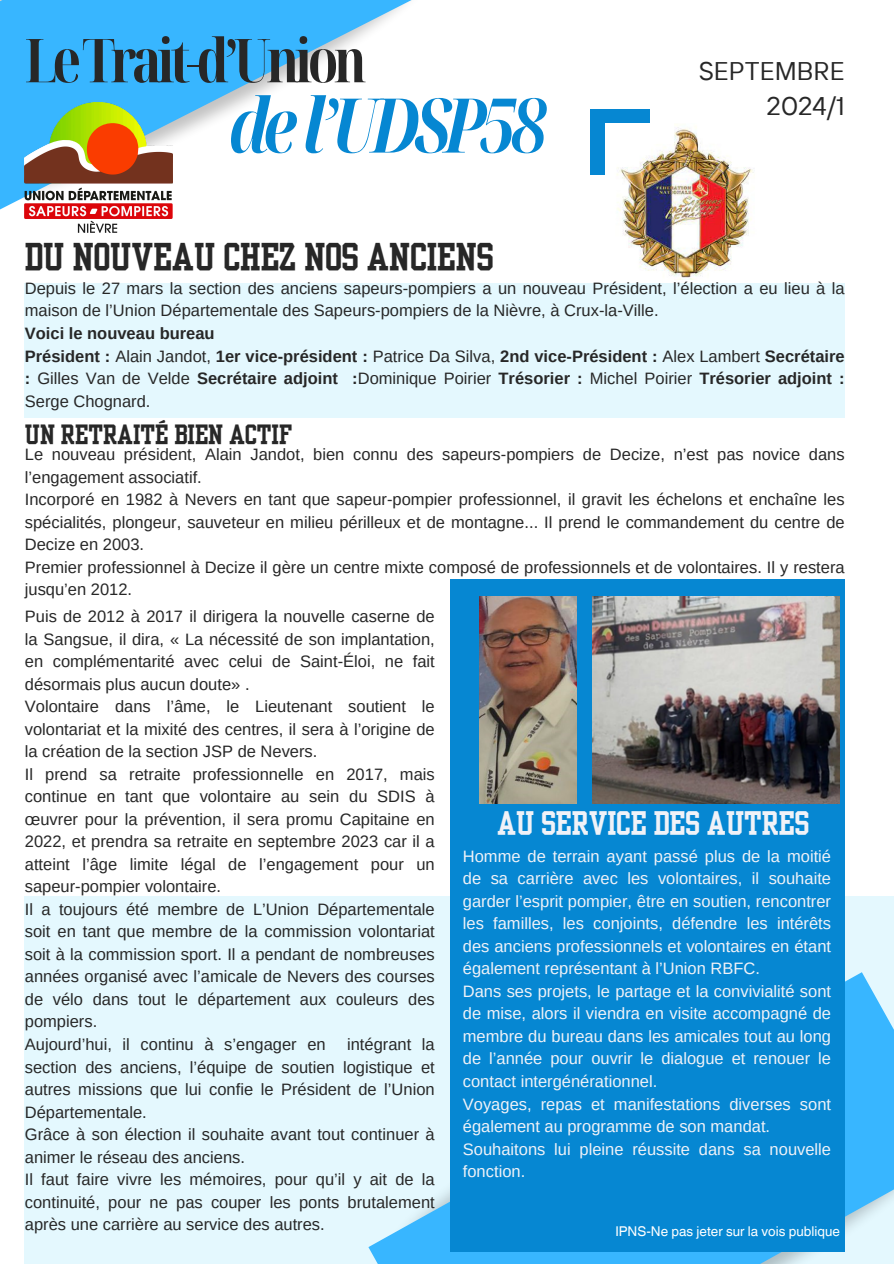
<style>
.page{position:relative;width:894px;height:1264px;background:#fff}
.page>*{position:absolute;margin:0;border:0;box-sizing:border-box;transform-origin:0 0}
.t1{font:italic 700 extra-condensed 75.45px "Noto Serif Display";letter-spacing:-.075em;color:#0687d2}
.t2{font:700 extra-condensed 60.45px "Noto Serif Display";letter-spacing:-.075em;color:#272727}
.t3{font:31.5px "Yearbook Solid";color:#272727}
.t4{font:27px "Yearbook Solid";color:#f0f2f8}
.t5{font:25.5px/34.8px "TT Interphases";color:#272727;text-align:right}
.t6{font:22.5px "Yearbook Solid";color:#272727}
.t7{font:16.5px/22.5px "Arimo";color:#272727;text-align:justify}
.t8{font:16.5px/22.5px "Arimo";color:#f0f2f8;text-align:justify}
.t9{font:700 16.5px/22.5px "Arimo";color:#272727;text-align:justify}
.t10{font:13.5px "Helvetica World";color:#fff}
.s1{font-weight:400}
</style>
<div class="page">
<div style="left:25px;top:896px;width:868px;height:367px;background:#e4f8fe"></div>
<svg style="left:368px;top:972px;width:525px;height:291px"></svg>
<div style="left:450px;top:579px;width:394px;height:672px;background:#0687d2"></div>
<svg style="left:0;top:0;width:412px;height:213px"></svg>
<div style="left:590px;top:109px;width:60px;height:66px;background:#0687d2"></div>
<img style="left:479px;top:596px;width:97px;height:207px">
<img style="left:605px;top:124px;width:149px;height:156px">
<img style="left:25px;top:102px;width:147px;height:131px">
<div style="left:25px;top:283px;width:819px;height:135px;background:#e4f8fe"></div>
<img style="left:592px;top:596px;width:247px;height:207px">
<p class="t2" style="left:25px;top:18px;width:343px">LeTrait-d’Union</p>
<p class="t1" style="left:229px;top:72px;width:319px">del’UDSP58</p>
<p class="t3" style="left:25px;top:235px;width:470px">DU NOUVEAU CHEZ NOS ANCIENS</p>
<p class="t5" style="left:698px;top:53px;width:147px">SEPTEMBRE<br>2024/1</p>
<h4 class="t7" style="left:25px;top:277px;width:821px">Depuis le 27 mars la section des anciens sapeurs-pompiers a un nouveau Président, l’élection a eu lieu à la maison de l’Union Départementale des Sapeurs-pompiers de la Nièvre, à Crux-la-Ville.</h4>
<h1 class="t9" style="left:25px;top:322px;width:191px">Voici le nouveau bureau</h1>
<p class="t9" style="left:25px;top:344px;width:821px">Président : <span class="s1">Alain Jandot,</span> 1er vice-président : <span class="s1">Patrice Da Silva,</span> 2nd vice-Président : <span class="s1">Alex Lambert</span> Secrétaire : <span class="s1">Gilles Van de Velde</span> Secrétaire adjoint :<span class="s1">Dominique Poirier</span> Trésorier : <span class="s1">Michel Poirier</span> Trésorier adjoint :<br><span class="s1">Serge Chognard.</span></p>
<h3 class="t6" style="left:25px;top:419px;width:269px">UN RETRAITÉ BIEN ACTIF</h3>
<p class="t7" style="left:25px;top:443px;width:821px">Le nouveau président, Alain Jandot, bien connu des sapeurs-pompiers de Decize, n’est pas novice dans l’engagement associatif.</p>
<p class="t7" style="left:25px;top:488px;width:821px">Incorporé en 1982 à Nevers en tant que sapeur-pompier professionnel, il gravit les échelons et enchaîne les spécialités, plongeur, sauveteur en milieu périlleux et de montagne... Il prend le commandement du centre de Decize en 2003.</p>
<p class="t7" style="left:25px;top:556px;width:821px">Premier professionnel à Decize il gère un centre mixte composé de professionnels et de volontaires. Il y restera jusqu’en 2012.</p>
<p class="t7" style="left:25px;top:605px;width:411px">Puis de 2012 à 2017 il dirigera la nouvelle caserne de la Sangsue, il dira, « La nécessité de son implantation, en complémentarité avec celui de Saint-Éloi, ne fait désormais plus aucun doute» .</p>
<p class="t7" style="left:25px;top:695px;width:411px">Volontaire dans l’âme, le Lieutenant soutient le volontariat et la mixité des centres, il sera à l’origine de la création de la section JSP de Nevers.</p>
<p class="t7" style="left:25px;top:763px;width:411px">Il prend sa retraite professionnelle en 2017, mais continue en tant que volontaire au sein du SDIS à œuvrer pour la prévention, il sera promu Capitaine en 2022, et prendra sa retraite en septembre 2023 car il a atteint l’âge limite légal de l’engagement pour un sapeur-pompier volontaire.</p>
<p class="t7" style="left:25px;top:898px;width:411px">Il a toujours été membre de L’Union Départementale soit en tant que membre de la commission volontariat soit à la commission sport. Il a pendant de nombreuses années organisé avec l’amicale de Nevers des courses de vélo dans tout le département aux couleurs des pompiers.</p>
<h5 class="t7" style="left:25px;top:1033px;width:302px">Aujourd’hui, il continu à s’engager en</h5>
<h5 class="t7" style="left:25px;top:1033px;width:411px;text-indent:322px">intégrant la section des anciens, l’équipe de soutien logistique et autres missions que lui confie le Président de l’Union Départementale.</h5>
<p class="t7" style="left:25px;top:1123px;width:411px">Grâce à son élection il souhaite avant tout continuer à animer le réseau des anciens.</p>
<p class="t7" style="left:25px;top:1168px;width:411px">Il faut faire vivre les mémoires, pour qu’il y ait de la continuité, pour ne pas couper les ponts brutalement après une carrière au service des autres.</p>
<p class="t4" style="left:497px;top:805px;width:313px">AU SERVICE DES AUTRES</p>
<p class="t8" style="left:463px;top:844px;width:369px">Homme de terrain ayant passé plus de la moitié de sa carrière avec les volontaires, il souhaite garder l’esprit pompier, être en soutien, rencontrer les familles, les conjoints, défendre les intérêts des anciens professionnels et volontaires en étant également représentant à l’Union RBFC.</p>
<p class="t8" style="left:463px;top:979px;width:369px">Dans ses projets, le partage et la convivialité sont de mise, alors il viendra en visite accompagné de membre du bureau dans les amicales tout au long de l’année pour ouvrir le dialogue et renouer le contact intergénérationnel.</p>
<p class="t8" style="left:463px;top:1092px;width:369px">Voyages, repas et manifestations diverses sont également au programme de son mandat.</p>
<p class="t8" style="left:463px;top:1137px;width:369px">Souhaitons lui pleine réussite dans sa nouvelle fonction.</p>
<p class="t10" style="left:615px;top:1223px;width:226px">IPNS-Ne pas jeter sur la vois publique</p>
</div>
